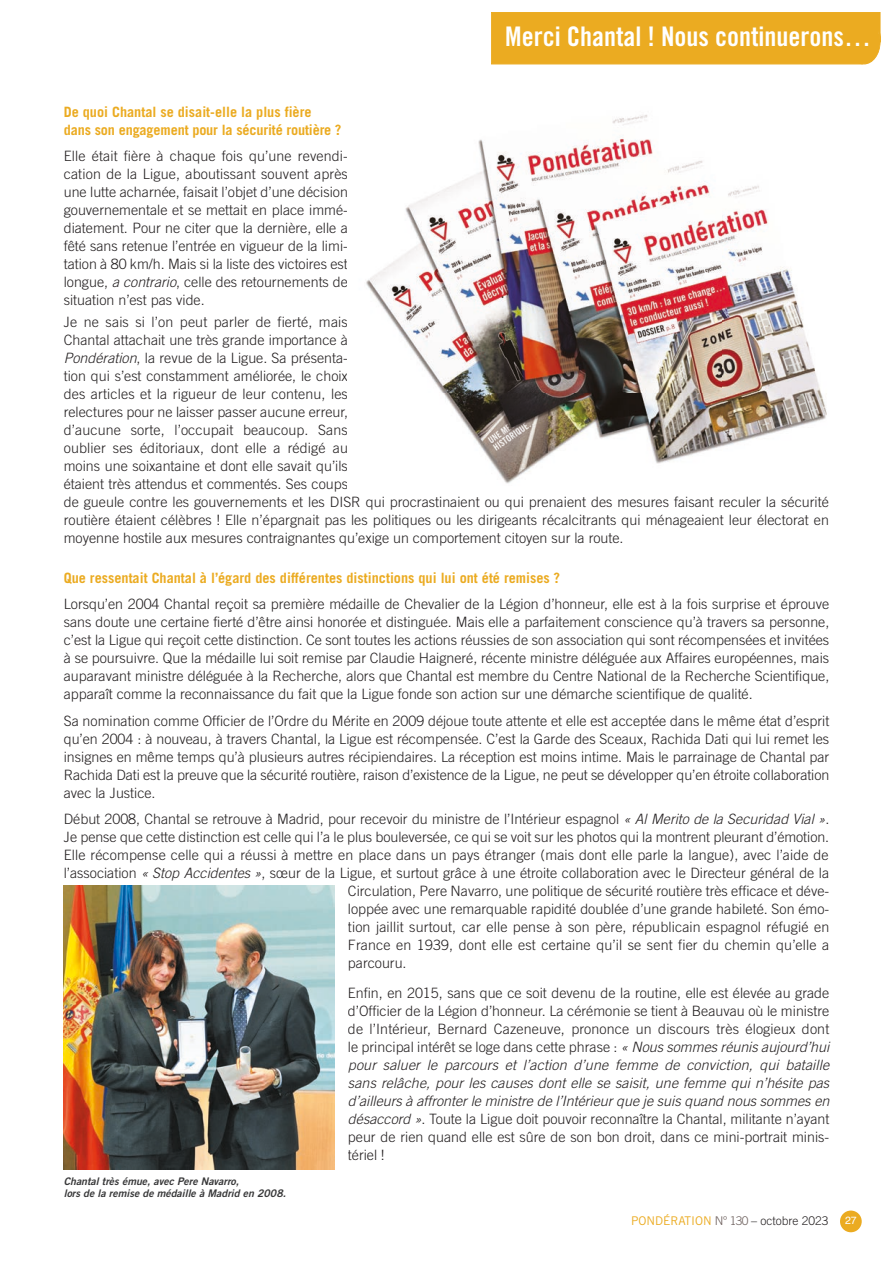
<style>
.page{position:relative;width:893px;height:1263px;background:#fff}
.page>*{position:absolute;margin:0;border:0;box-sizing:border-box;transform-origin:0 0}
.t1{font:27px "Trade Gothic Bold Cond Twenty";color:#fff}
.t2{font:300 14.25px/18px "Trade Gothic";color:#231f20;text-align:justify}
.t3{font:700 14.25px/18px "Trade Gothic";color:#ebab21}
.t4{font:300 12px "Trade Gothic";color:#231f20}
.t5{font:italic 10.5px/12.6px "Trade Gothic Bold Two";color:#383839}
.t6{font:10.5px "Helvetica";color:#fff}
.s1{font-style:italic}
.s2{font-weight:400;color:#ebab21}
.s3{color:#6d605d}
</style>
<div class="page">
<div style="left:840px;top:1210px;width:22px;height:22px;background:#ebab21;border-radius:50%"></div>
<div style="left:491px;top:13px;width:389px;height:51px;background:#ebab21"></div>
<div style="left:848px;top:20px;width:32px;height:44px;background:#ebab21;border-radius:50%"></div>
<div style="left:847px;top:19px;width:33px;height:45px;border:1px solid #ebab21;border-radius:50%"></div>
<img style="left:64px;top:885px;width:270px;height:284px">
<img style="left:366px;top:115px;width:461px;height:369px">
<h1 class="t1" style="left:505px;top:27px;width:367px">Merci Chantal ! Nous continuerons…</h1>
<p class="t3" style="left:64px;top:102px;width:279px">De quoi Chantal se disait-elle la plus fière dans son engagement pour la sécurité routière ?</p>
<p class="t2" style="left:64px;top:147px;width:286px">Elle était fière à chaque fois qu’une revendi - cation de la Ligue, aboutissant souvent après une lutte acharnée, faisait l’objet d’une décision gouvernementale et se mettait en place immé&shy;diatement. Pour ne citer que la dernière, elle a fêté sans retenue l’entrée en vigueur de la limi&shy;tation à 80 km/h. Mais si la liste des victoires est longue, <span class="s1">a contrario</span>, celle des retournements de situation n’est pas vide.</p>
<p class="t2" style="left:64px;top:313px;width:767px;text-align:left">Je ne sais si l’on peut parler de fierté, mais<br>Chantal attachait une très grande importance à<br><span class="s1">Pondération</span>, la revue de la Ligue. Sa présenta-<br>tion qui s’est constamment améliorée, le choix<br>des articles et la rigueur de leur contenu, les<br>relectures pour ne laisser passer aucune erreur,<br>d’aucune sorte, l’occupait beaucoup. Sans<br>oublier ses éditoriaux, dont elle a rédigé au<br>moins une soixantaine et dont elle savait qu’ils<br>étaient très attendus et commentés. Ses coups<br>de gueule contre les gouvernements et les DISR qui procrastinaient ou qui prenaient des mesures faisant reculer la sécurité routière étaient célèbres ! Elle n’épargnait pas les politiques ou les dirigeants récalcitrants qui ménageaient leur électorat en moyenne hostile aux mesures contraignantes qu’exige un comportement citoyen sur la route.</p>
<p class="t3" style="left:64px;top:568px;width:498px">Que ressentait Chantal à l’égard des différentes distinctions qui lui ont été remises ?</p>
<p class="t2" style="left:64px;top:595px;width:767px">Lorsqu’en 2004 Chantal reçoit sa première médaille de Chevalier de la Légion d’honneur, elle est à la fois surprise et éprouve sans doute une certaine fierté d’être ainsi honorée et distinguée. Mais elle a parfaitement conscience qu’à travers sa personne, c’est la Ligue qui reçoit cette distinction. Ce sont toutes les actions réussies de son association qui sont récompensées et invitées à se poursuivre. Que la médaille lui soit remise par Claudie Haigneré, récente ministre déléguée aux Affaires européennes, mais auparavant ministre déléguée à la Recherche, alors que Chantal est membre du Centre National de la Recherche Scientifique, apparaît comme la reconnaissance du fait que la Ligue fonde son action sur une démarche scientifique de qualité.</p>
<p class="t2" style="left:64px;top:711px;width:767px">Sa nomination comme Officier de l’Ordre du Mérite en 2009 déjoue toute attente et elle est acceptée dans le même état d’esprit qu’en 2004 : à nouveau, à travers Chantal, la Ligue est récompensée. C’est la Garde des Sceaux, Rachida Dati qui lui remet les insignes en même temps qu’à plusieurs autres récipiendaires. La réception est moins intime. Mais le parrainage de Chantal par Rachida Dati est la preuve que la sécurité routière, raison d’existence de la Ligue, ne peut se développer qu’en étroite collaboration avec la Justice.</p>
<p class="t2" style="left:64px;top:810px;width:767px">Début 2008, Chantal se retrouve à Madrid, pour recevoir du ministre de l’Intérieur espagnol <span class="s1">« AlMerito de la Securidad Vial»</span>.</p>
<p class="t2" style="left:64px;top:828px;width:767px">Je pense que cette distinction est celle qui l’a le plus bouleversée, ce qui se voit sur les photos qui la montrent pleurant d’émotion.</p>
<p class="t2" style="left:64px;top:846px;width:766px">Elle récompense celle qui a réussi à mettre en place dans un pays étranger (mais dont elle parle la langue), avec l’aide de</p>
<p class="t2" style="left:64px;top:864px;width:767px">l’association <span class="s1">«Stop Accidentes»</span>, sœur de la Ligue, et surtout grâce à une étroite collaboration avec le Directeur général de la</p>
<p class="t2" style="left:348px;top:882px;width:483px">Circulation, Pere Navarro, une politique de sécurité routière très efficace et déve-</p>
<p class="t2" style="left:348px;top:900px;width:483px">loppée avec une remar quable rapidité doublée d’une grande habileté. Son émo-</p>
<p class="t2" style="left:348px;top:918px;width:483px">tion jaillit surtout, car elle pense à son père, républicain espagnol réfugié en</p>
<p class="t2" style="left:348px;top:936px;width:483px">France en 1939, dont elle est certaine qu’il se sent fier du chemin qu’elle a</p>
<p class="t2" style="left:348px;top:954px;width:60px">parcouru.</p>
<p class="t2" style="left:348px;top:983px;width:487px;text-align:left">Enfin, en 2015, sans que ce soit devenu de la routine, elle est élevée au grade d’Officier de la Légion d’honneur. La cérémonie se tient à Beauvau où le ministre de l’Intérieur, Bernard Cazeneuve, prononce un discours très élogieux dont le principal intérêt se loge dans cette phrase : <span class="s1">« Noussommesréunisaujourd’hui pour saluer le parcours et l’action d’une femme de conviction, qui bataille sans relâche, pour les causes dont elle se saisit, une femme qui n’hésite pas d’ailleursà affronterle ministre de l’Intérieurque je suisquand noussommesen désaccord »</span>. Toute la Ligue doit pouvoir reconnaître la Chantal, militante n’ayant peur de rien quand elle est sûre de son bon droit, dans ce mini-portrait minis - tériel !</p>
<p class="t5" style="left:64px;top:1174px;width:227px">Chantaltrèsémue,avec Pere Navarro,<br>lorsde la remise de médaille à Madrid en 2008.</p>
<p class="t4" style="left:631px;top:1213px;width:199px"><span class="s2">PONDÉRATION</span> <span class="s3">N° 130</span> – octobre 2023</p>
<p class="t6" style="left:845px;top:1212px;width:13px">27</p>
</div>
